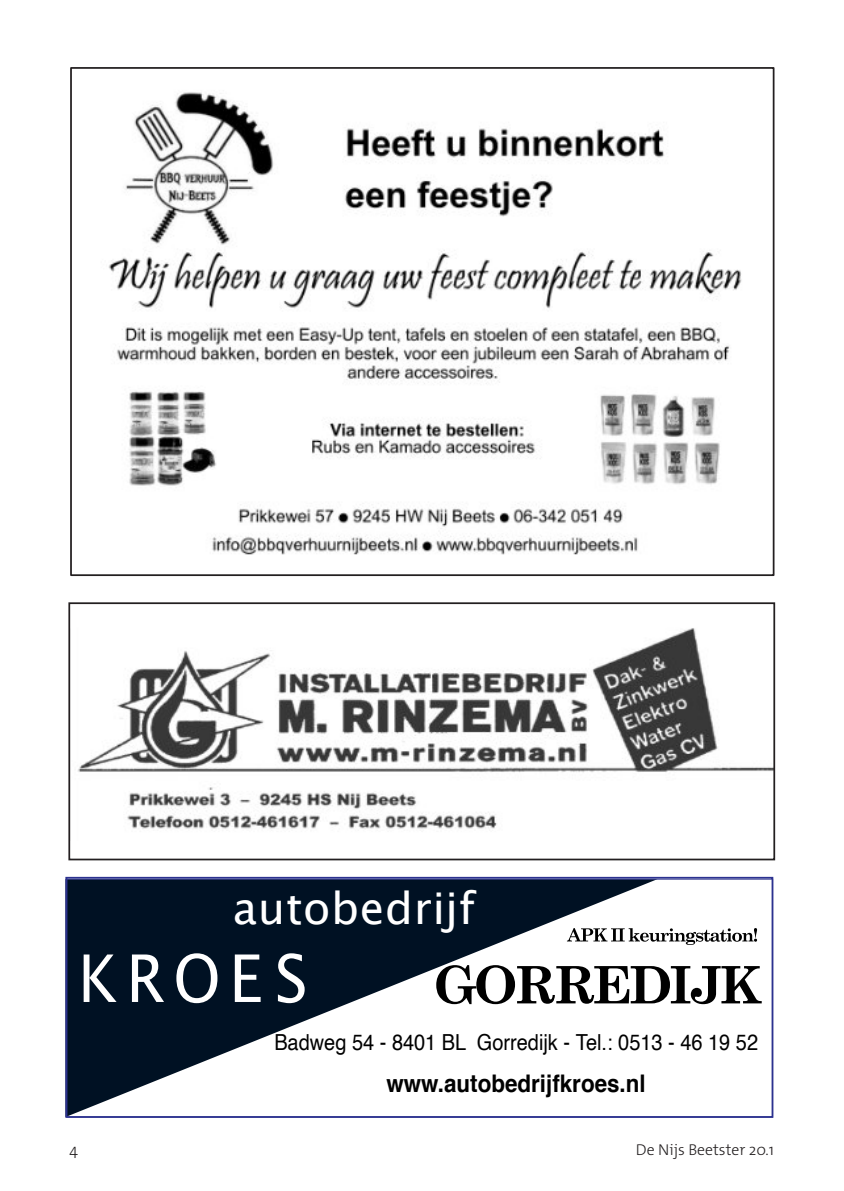
<style>
.page{position:relative;width:844px;height:1191px;background:#fff}
.page>*{position:absolute;margin:0;border:0;box-sizing:border-box;transform-origin:0 0}
.t1{font:43.75px "Lucida Grande";letter-spacing:.015em;color:#fff}
.t2{font:700 24.32px "Helvetica";color:#000;scale:.92 1}
.t3{font:22.05px "Helvetica";color:#000;scale:.9 1}
.t4{font:300 15.75px "The Mix Os F";color:#231f20}
</style>
<div class="page">
<img style="left:78px;top:628px;width:694px;height:201px">
<div style="left:68px;top:602px;width:707px;height:258px;border:2px solid #231f20"></div>
<svg style="left:69px;top:880px;width:586px;height:234px;fill:#001123"></svg>
<svg style="left:84px;top:954px;width:32px;height:48px"></svg>
<svg style="left:132px;top:954px;width:32px;height:48px"></svg>
<svg style="left:176px;top:953px;width:41px;height:50px"></svg>
<svg style="left:235px;top:954px;width:25px;height:48px"></svg>
<svg style="left:278px;top:953px;width:26px;height:50px"></svg>
<svg style="left:436px;top:965px;width:325px;height:39px"></svg>
<svg style="left:566px;top:928px;width:190px;height:17px"></svg>
<div style="left:65px;top:877px;width:708px;height:240px;border:2px solid #2c3290"></div>
<img style="left:108px;top:70px;width:667px;height:503px">
<div style="left:70px;top:67px;width:704px;height:509px;border:2px solid #231f20"></div>
<h1 class="t1" style="left:233px;top:890px;width:244px">autobedrĳf</h1>
<p class="t3" style="left:274px;top:1033px;width:539px">Badweg 54 - 8401 BL Gorredĳk - Tel.: 0513 - 46 19 52</p>
<p class="t2" style="left:386px;top:1074px;width:283px">www.autobedrĳfkroes.nl</p>
<p class="t4" style="left:70px;top:1143px;width:10px">4</p>
<p class="t4" style="left:635px;top:1143px;width:140px">De Nijs Beetster 20.1</p>
</div>
